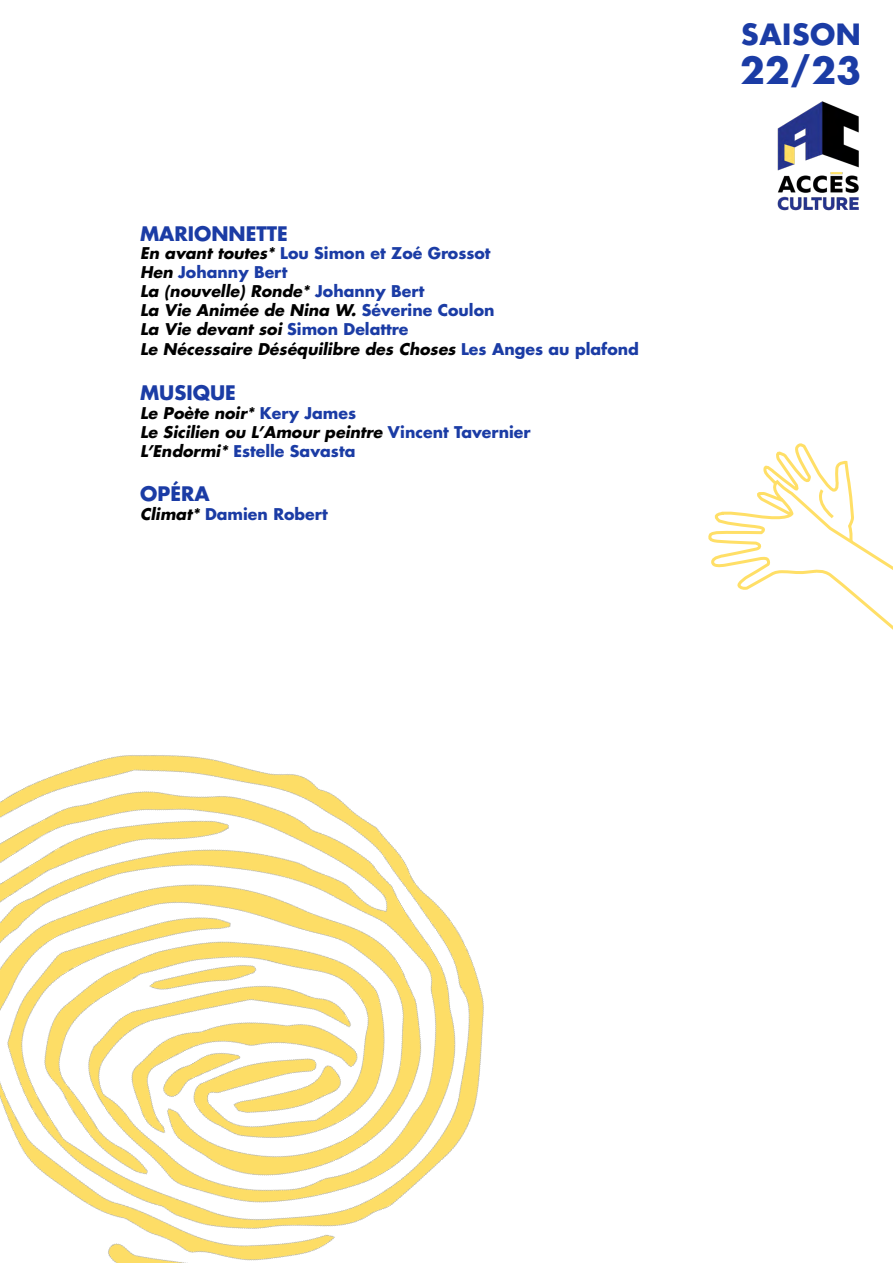
<style>
.page{position:relative;width:893px;height:1263px;background:#fff}
.page>*{position:absolute;margin:0;border:0;box-sizing:border-box;transform-origin:0 0}
.t1{font:700 36px "Futura Std";color:#1b3ca5}
.t2{font:700 28.5px "Futura Std";letter-spacing:.02em;color:#1b3ca5}
.t3{font:700 19.5px "Futura Std";color:#1b3ca5}
.t4{font:italic 700 15.75px/19px "Futura Std";color:#000}
.t5{font:700 15.75px "Futura Std";color:#1b3ca5}
.s1{font-style:normal;color:#1b3ca5}
.s2{font-style:italic;color:#000}
</style>
<div class="page">
<svg style="left:708px;top:443px;width:185px;height:187px"></svg>
<img style="left:0;top:755px;width:484px;height:508px">
<img style="left:777px;top:101px;width:82px;height:110px">
<p class="t3" style="left:140px;top:220px;width:149px">MARIONNETTE</p>
<p class="t4" style="left:140px;top:244px;width:500px">En avant toutes* <span class="s1">Lou Simon et Zoé Grossot<br></span>Hen <span class="s1">Johanny Bert<br></span>La (nouvelle) Ronde* <span class="s1">Johanny Bert<br></span>La Vie Animée de Nina W. <span class="s1">Séverine Coulon<br></span>La Vie devant soi <span class="s1">Simon Delattre<br></span>Le Nécessaire Déséquilibre des Choses <span class="s1">Les Anges au plafond</span></p>
<p class="t3" style="left:140px;top:380px;width:97px">MUSIQUE</p>
<p class="t4" style="left:140px;top:404px;width:392px">Le Poète noir* <span class="s1">Kery James<br></span>Le Sicilien ou L’Amour peintre <span class="s1">Vincent Tavernier<br></span>L’Endormi* <span class="s1">Estelle Savasta</span></p>
<p class="t3" style="left:140px;top:480px;width:71px">OPÉRA</p>
<p class="t5" style="left:140px;top:503px;width:189px"><span class="s2">Climat*</span> Damien Robert</p>
<h2 class="t2" style="left:741px;top:15px;width:121px">SAISON</h2>
<h1 class="t1" style="left:740px;top:46px;width:123px">22/23</h1>
</div>
